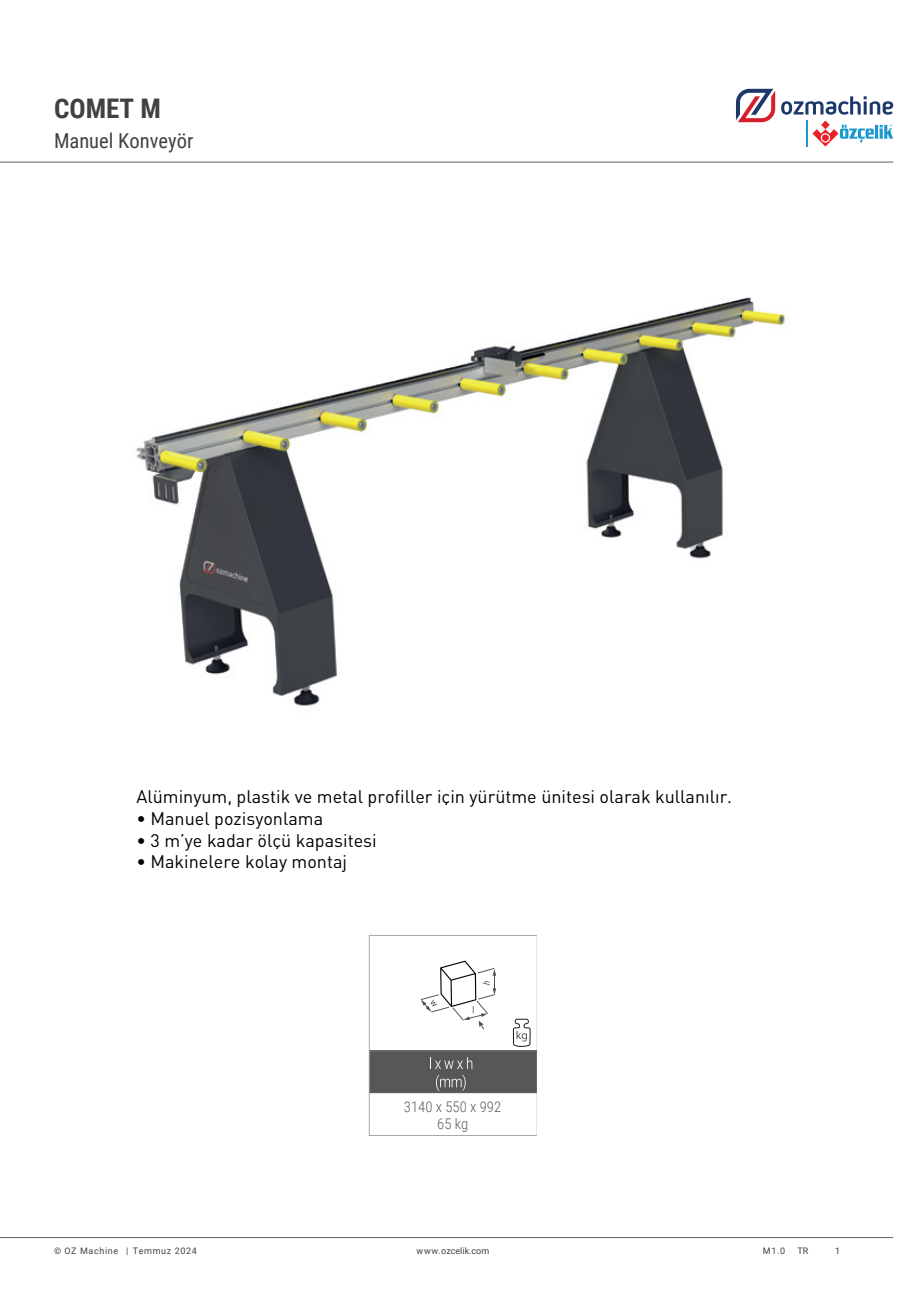
<style>
.page{position:relative;width:906px;height:1289px;background:#fff}
.page>*{position:absolute;margin:0;border:0;box-sizing:border-box;transform-origin:0 0}
.t1{font:700 27px "Roboto Condensed";color:#424142}
.t2{font:20.55px "Roboto Condensed";color:#424142}
.t3{font:18px "DINT";color:#010101}
.t4{font:300 14.7px/17.7px "Roboto Condensed";color:#5e5e61;text-align:center}
.t5{font:9px "Roboto";letter-spacing:.07em;color:#424142}
.t6{font:9px "Roboto";color:#424142}
</style>
<div class="page">
<img style="left:136px;top:297px;width:652px;height:409px">
<hr style="left:0;top:162px;width:893px;height:1px;background:#5f6162">
<hr style="left:0;top:1237px;width:893px;height:1px;background:#5f6162">
<svg style="left:736px;top:89px;width:39px;height:33px"></svg>
<svg style="left:781px;top:96px;width:112px;height:51px"></svg>
<svg style="left:369px;top:935px;width:168px;height:200px"></svg>
<h1 class="t1" style="left:54px;top:89px;width:108px">COMET M</h1>
<p class="t2" style="left:54px;top:127px;width:141px">Manuel Konveyör</p>
<p class="t3" style="left:136px;top:785px;width:597px">Alüminyum, plastik ve metal profiller için yürütme ünitesi olarak kullanılır.</p>
<p class="t3" style="left:136px;top:807px;width:188px">• Manuel pozisyonlama</p>
<p class="t3" style="left:136px;top:828px;width:242px">• 3 m’ye kadar ölçü kapasitesi</p>
<p class="t3" style="left:136px;top:850px;width:212px">• Makinelere kolay montaj</p>
<p class="t4" style="left:404px;top:1097px;width:99px">3140 x 550 x 992<br>65 kg</p>
<p class="t5" style="left:54px;top:1244px;width:144px">© OZ Machine | Temmuz 2024</p>
<p class="t6" style="left:416px;top:1244px;width:74px">www.ozcelik.com</p>
<p class="t5" style="left:763px;top:1244px;width:24px">M1.0</p>
<p class="t5" style="left:797px;top:1244px;width:12px">TR</p>
<p class="t5" style="left:835px;top:1244px;width:7px">1</p>
</div>
